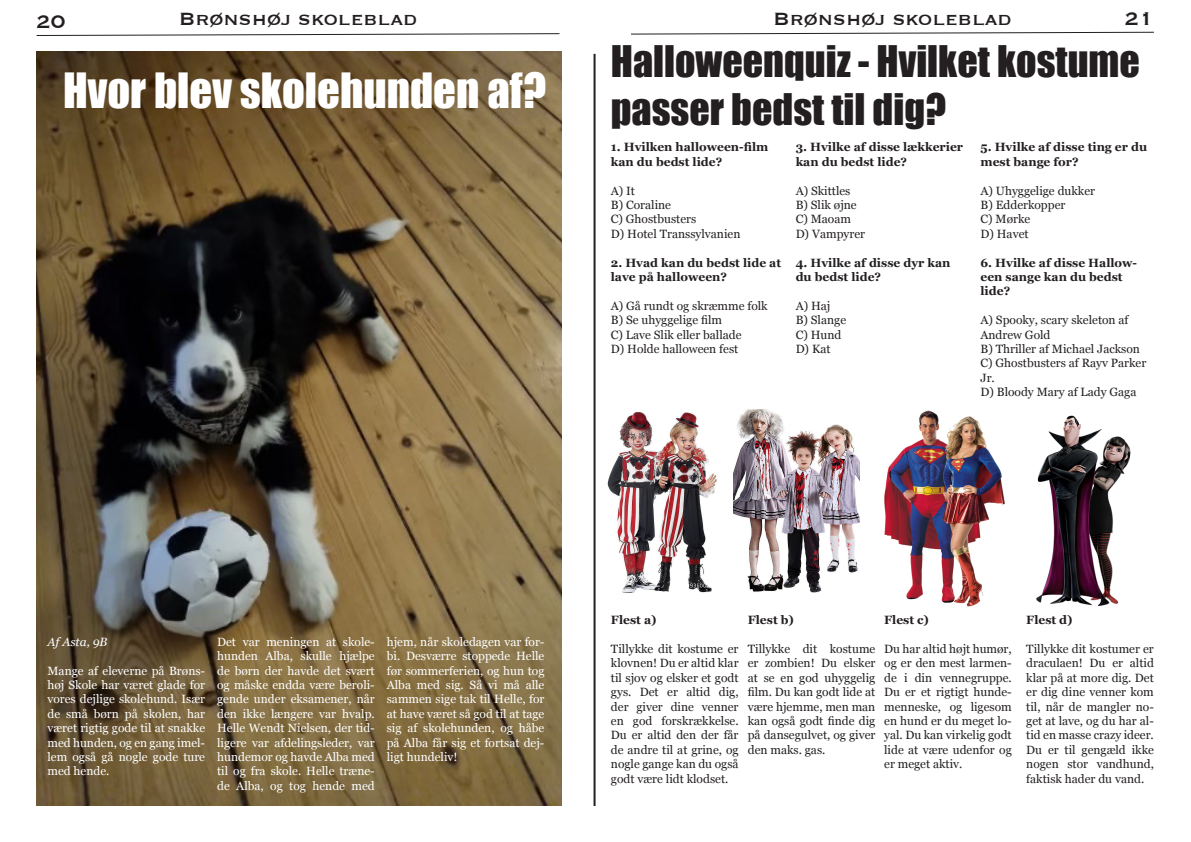
<style>
.page{position:relative;width:1191px;height:842px;background:#fff}
.page>*{position:absolute;margin:0;border:0;box-sizing:border-box;transform-origin:0 0}
.t1{font:44.7px "Impact";color:#fff}
.t2{font:40px/48px "Impact";color:#231f20}
.t3{font:24px "Copperplate";color:#231f20}
.t4{font:23px "Copperplate";color:#231f20}
.t5{font:12px/14.4px "Georgia";color:#231f20}
.t6{font:12px/14.4px "Georgia";color:#fff;text-align:justify}
.t7{font:700 12px/14.4px "Georgia";color:#231f20}
.t8{font:italic 12px "Georgia";color:#fff}
</style>
<div class="page">
<svg style="left:36px;top:33px;width:524px;height:3px"></svg>
<svg style="left:631px;top:31px;width:523px;height:4px"></svg>
<hr style="left:593px;top:54px;width:2px;height:752px;background:#231f20">
<img style="left:733px;top:410px;width:127px;height:182px">
<img style="left:607px;top:412px;width:110px;height:180px">
<img style="left:1036px;top:415px;width:95px;height:191px">
<img style="left:884px;top:410px;width:121px;height:197px">
<img style="left:36px;top:51px;width:525px;height:755px">
<h3 class="t3" style="left:36px;top:10px;width:31px">20</h3>
<h3 class="t4" style="left:179px;top:7px;width:240px">Brønshøj skoleblad</h3>
<h3 class="t4" style="left:773px;top:7px;width:240px">Brønshøj skoleblad</h3>
<h3 class="t3" style="left:1124px;top:7px;width:31px">21</h3>
<h2 class="t2" style="left:611px;top:37px;width:530px">Halloweenquiz - Hvilket kostume passer bedst til dig?</h2>
<p class="t7" style="left:611px;top:140px;width:159px">1. Hvilken halloween-film kan du bedst lide?</p>
<p class="t5" style="left:611px;top:183px;width:131px">A) It<br>B) Coraline<br>C) Ghostbusters<br>D) Hotel Transsylvanien</p>
<p class="t7" style="left:611px;top:255px;width:172px">2. Hvad kan du bedst lide at lave på halloween?</p>
<p class="t5" style="left:611px;top:298px;width:158px">A) Gå rundt og skræmme folk<br>B) Se uhyggelige film<br>C) Lave Slik eller ballade<br>D) Holde halloween fest</p>
<h1 class="t1" style="left:63px;top:62px;width:484px">Hvor blev skolehunden af?</h1>
<p class="t7" style="left:795px;top:140px;width:169px">3. Hvilke af disse lækkerier kan du bedst lide?</p>
<p class="t5" style="left:795px;top:183px;width:71px">A) Skittles<br>B) Slik øjne<br>C) Maoam<br>D) Vampyrer</p>
<p class="t7" style="left:795px;top:255px;width:156px">4. Hvilke af disse dyr kan du bedst lide?</p>
<p class="t5" style="left:795px;top:298px;width:52px">A) Haj<br>B) Slange<br>C) Hund<br>D) Kat</p>
<p class="t7" style="left:980px;top:140px;width:168px">5. Hvilke af disse ting er du mest bange for?</p>
<p class="t5" style="left:980px;top:183px;width:116px">A) Uhyggelige dukker<br>B) Edderkopper<br>C) Mørke<br>D) Havet</p>
<p class="t7" style="left:980px;top:255px;width:158px">6. Hvilke af disse Hallow&shy;een sange kan du bedst lide?</p>
<p class="t5" style="left:980px;top:313px;width:167px">A) Spooky, scary skeleton af<br>Andrew Gold<br>B) Thriller af Michael Jackson<br>C) Ghostbusters af Rayv Parker<br>Jr.<br>D) Bloody Mary af Lady Gaga</p>
<p class="t8" style="left:47px;top:635px;width:61px">Af Asta, 9B</p>
<p class="t6" style="left:47px;top:663px;width:159px">Mange af eleverne på Brøns&shy;høj Skole har været glade for vores dejlige skolehund. Især de små børn på skolen, har været rigtig gode til at snakke med hunden, og en gang imel&shy;lem også gå nogle gode ture med hende.</p>
<p class="t6" style="left:217px;top:634px;width:159px">Det var meningen at skole&shy;hunden Alba, skulle hjælpe de børn der havde det svært og måske endda være beroli&shy;gende under eksamener, når den ikke længere var hvalp.<br>Helle Wendt Nielsen, der tid&shy;ligere var afdelingsleder, var hundemor og havde Alba med til og fra skole. Helle træne&shy;de Alba, og tog hende med</p>
<p class="t6" style="left:387px;top:634px;width:159px">hjem, når skoledagen var for&shy;bi. Desværre stoppede Helle før sommerferien, og hun tog Alba med sig. Så vi må alle sammen sige tak til Helle, for at have været så god til at tage sig af skolehunden, og håbe på Alba får sig et fortsat dej&shy;ligt hundeliv!</p>
<p class="t7" style="left:611px;top:613px;width:47px">Flest a)</p>
<p class="t5" style="left:611px;top:642px;width:129px;text-align:justify">Tillykke dit kostume er klovnen! Du er altid klar til sjov og elsker et godt gys. Det er altid dig, der giver dine venner en god forskrækkelse.<br>Du er altid den der får de andre til at grine, og nogle gange kan du også godt være lidt klodset.</p>
<p class="t7" style="left:748px;top:613px;width:48px">Flest b)</p>
<p class="t5" style="left:748px;top:642px;width:129px;text-align:justify">Tillykke dit kostume er zombien! Du elsker at se en god uhyggelig film. Du kan godt lide at være hjemme, men man kan også godt finde dig på dansegulvet, og giver den maks. gas.</p>
<p class="t7" style="left:884px;top:613px;width:46px">Flest c)</p>
<p class="t5" style="left:884px;top:642px;width:129px;text-align:justify">Du har altid højt humør, og er den mest larmen&shy;de i din vennegruppe.<br>Du er et rigtigt hunde&shy;menneske, og ligesom en hund er du meget lo&shy;yal. Du kan virkelig godt lide at være udenfor og er meget aktiv.</p>
<p class="t7" style="left:1026px;top:613px;width:48px">Flest d)</p>
<p class="t5" style="left:1026px;top:642px;width:129px;text-align:justify">Tillykke dit kostumer er draculaen! Du er altid klar på at more dig. Det er dig dine venner kom til, når de mangler no&shy;get at lave, og du har al&shy;tid en masse crazy ideer.<br>Du er til gengæld ikke nogen stor vandhund, faktisk hader du vand.</p>
</div>
